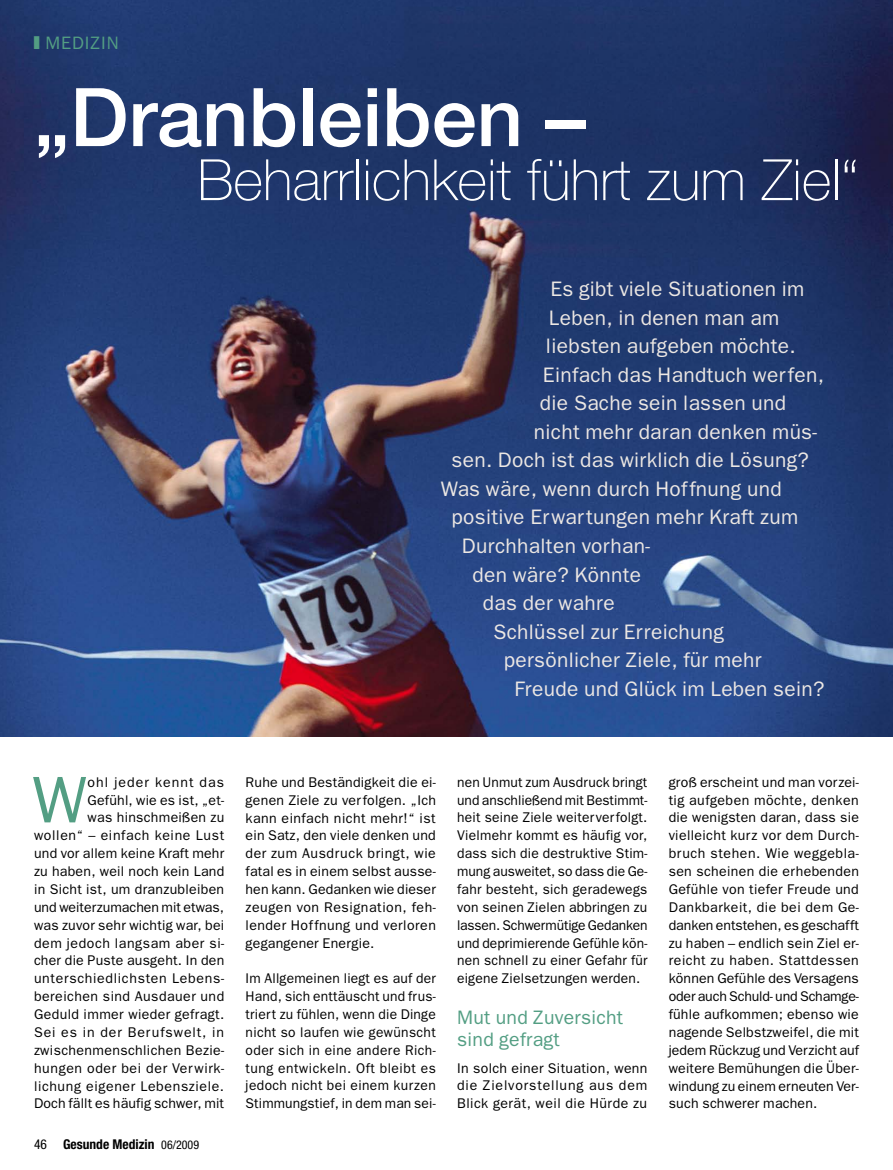
<style>
.page{position:relative;width:893px;height:1170px;background:#fff}
.page>*{position:absolute;margin:0;border:0;box-sizing:border-box;transform-origin:0 0}
.t1{font:500 81px "Helvetica Neue";color:#fff}
.t2{font:66.15px "Franklin Gothic";color:#539e83}
.t3{font:100 57px "Helvetica Neue";color:#fff}
.t4{font:21px "Franklin Gothic";letter-spacing:.015em;color:#ece7e3}
.t5{font:19.5px/22.5px "Franklin Gothic";letter-spacing:.015em;color:#539e83}
.t6{font:18px "Franklin Gothic";color:#539e83}
.t7{font:14.1px/17.9px "Franklin Gothic";letter-spacing:.025em;color:#000;text-align:justify}
.t8{font:700 condensed 13.5px "Helvetica Neue";color:#000}
.s1{font-weight:400}
.s2{font-weight:400;font-size:12px}
</style>
<div class="page">
<img style="left:0;top:0;width:893px;height:736px">
<svg style="left:34px;top:36px;width:5px;height:13px"></svg>
<p class="t6" style="left:46px;top:32px;width:25px">Medizi</p>
<p class="t6" style="left:107px;top:32px;width:13px">n</p>
<h1 class="t1" style="left:34px;top:69px;width:554px">„Dranbleiben –</h1>
<h3 class="t3" style="left:197px;top:147px;width:663px">Beharrlichkeit führt zum Ziel“</h3>
<h3 class="t4" style="left:550px;top:277px;width:255px">Es gibt viele Situationen im</h3>
<h3 class="t4" style="left:549px;top:305px;width:232px">Leben, in denen man am</h3>
<h3 class="t4" style="left:546px;top:334px;width:251px">liebsten aufgeben möchte.</h3>
<h3 class="t4" style="left:543px;top:362px;width:283px">Einfach das Handtuch werfen,</h3>
<h3 class="t4" style="left:540px;top:391px;width:248px">die Sache sein lassen und</h3>
<h3 class="t4" style="left:534px;top:419px;width:285px">nicht mehr daran denken müs-</h3>
<h3 class="t4" style="left:451px;top:448px;width:359px">sen. Doch ist das wirklich die Lösung?</h3>
<h3 class="t4" style="left:441px;top:476px;width:342px">Was wäre, wenn durch Hoffnung und</h3>
<h3 class="t4" style="left:451px;top:505px;width:348px">positive Erwartungen mehr Kraft zum</h3>
<h3 class="t4" style="left:462px;top:533px;width:190px">Durchhalten vorhan-</h3>
<h3 class="t4" style="left:472px;top:562px;width:170px">den wäre? Könnte</h3>
<h3 class="t4" style="left:483px;top:590px;width:133px">das der wahre</h3>
<h3 class="t4" style="left:493px;top:619px;width:232px">Schlüssel zur Erreichung</h3>
<h3 class="t4" style="left:504px;top:647px;width:259px">persönlicher Ziele, für mehr</h3>
<h3 class="t4" style="left:514px;top:676px;width:312px">Freude und Glück im Leben sein?</h3>
<p class="t7" style="left:34px;top:772px;width:192px;text-align:right">ohl jeder kennt das<br>Gefühl, wie es ist, „et-<br>was hinschmeißen zu<br>wollen“ – einfach keine Lust und vor allem keine Kraft mehr zu haben, weil noch kein Land in Sicht ist, um dranzubleiben und weiterzumachen mit etwas, was zuvor sehr wichtig war, bei dem jedoch langsam aber si&shy;cher die Puste ausgeht. In den unterschiedlichsten Lebens&shy;bereichen sind Ausdauer und<br>Geduld immer wieder gefragt.<br>Sei es in der Berufswelt, in zwischenmenschlichen Bezie&shy;hungen oder bei der Verwirk&shy;lichung eigener Lebensziele.<br>Doch fällt es häufig schwer, mit</p>
<p class="t7" style="left:246px;top:772px;width:192px">Ruhe und Beständigkeit die ei&shy;genen Ziele zu verfolgen. „Ich kann einfach nicht mehr!“ ist ein Satz, den viele denken und der zum Ausdruck bringt, wie fatal es in einem selbst ausse&shy;hen kann. Gedanken wie dieser zeugen von Resignation, feh&shy;lender Hoffnung und verloren gegangener Energie.</p>
<h2 class="t2" style="left:32px;top:761px;width:56px">W</h2>
<p class="t7" style="left:246px;top:969px;width:192px">Im Allgemeinen liegt es auf der Hand, sich enttäuscht und frus&shy;triert zu fühlen, wenn die Dinge nicht so laufen wie gewünscht oder sich in eine andere Rich&shy;tung entwickeln. Oft bleibt es jedoch nicht bei einem kurzen Stimmungstief, in dem man sei-</p>
<p class="t8" style="left:34px;top:1135px;width:167px"><span class="s1">46</span> Gesunde Medizin <span class="s2">06/2009</span></p>
<p class="t7" style="left:457px;top:772px;width:192px">nen Unmut zum Ausdruck bringt und anschließend mit Bestimmt&shy;heit seine Ziele weiterverfolgt.<br>Vielmehr kommt es häufig vor, dass sich die destruktive Stim&shy;mung ausweitet, so dass die Ge&shy;fahr besteht, sich geradewegs von seinen Zielen abbringen zu lassen. Schwermütige Gedanken und deprimierende Gefühle kön&shy;nen schnell zu einer Gefahr für eigene Zielsetzungen werden.</p>
<h3 class="t5" style="left:457px;top:1005px;width:168px">Mut und Zuversicht sind gefragt</h3>
<p class="t7" style="left:457px;top:1058px;width:192px">In solch einer Situation, wenn die Zielvorstellung aus dem Blick gerät, weil die Hürde zu</p>
<p class="t7" style="left:669px;top:772px;width:192px">groß erscheint und man vorzei&shy;tig aufgeben möchte, denken die wenigsten daran, dass sie vielleicht kurz vor dem Durch&shy;bruch stehen. Wie weggebla&shy;sen scheinen die erhebenden Gefühle von tiefer Freude und Dankbarkeit, die bei dem Ge&shy;danken entstehen, es geschafft zu haben – endlich sein Ziel er&shy;reicht zu haben. Stattdessen können Gefühle des Versagens oder auch Schuld- und Schamge&shy;fühle aufkommen; ebenso wie nagende Selbstzweifel, die mit jedem Rückzug und Verzicht auf weitere Bemühungen die Über&shy;windung zu einem erneuten Ver&shy;such schwerer machen.</p>
</div>
